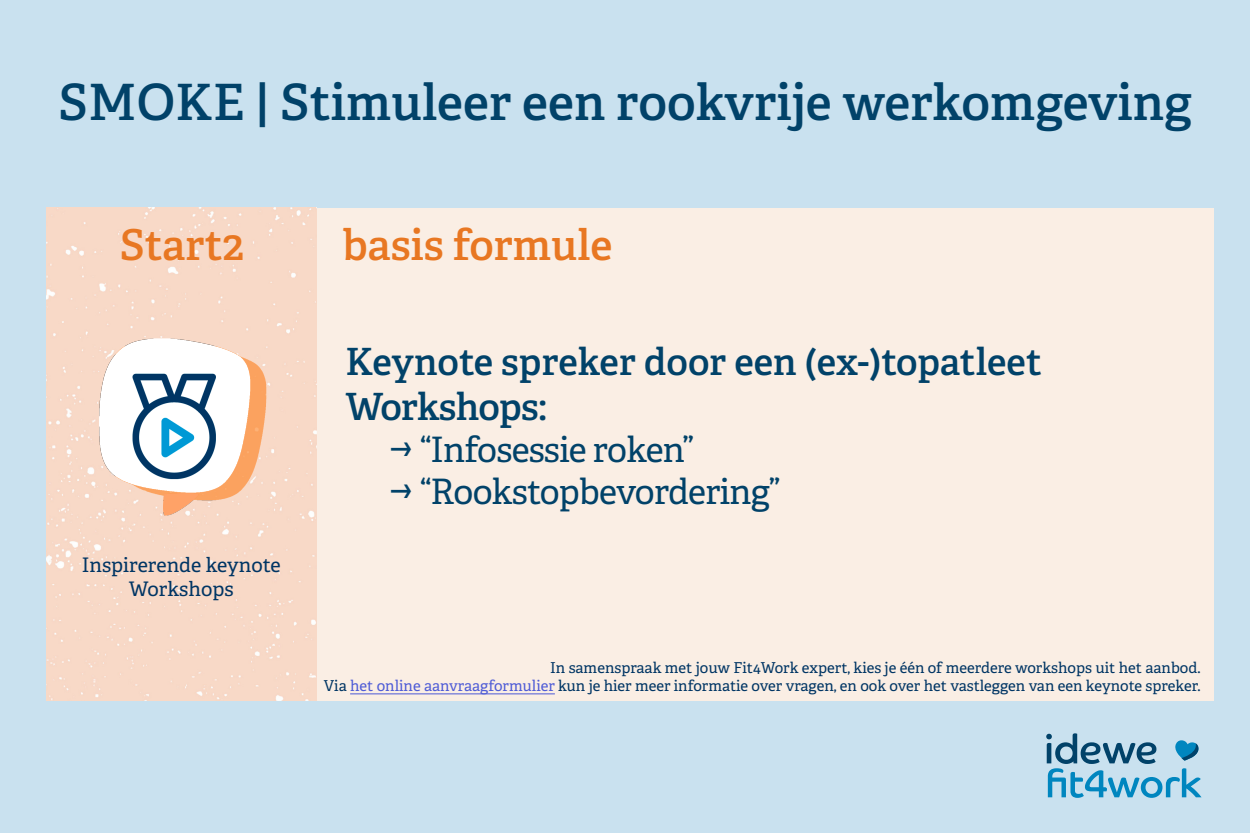
<style>
.page{position:relative;width:1250px;height:833px;background:#fff}
.page>*{position:absolute;margin:0;border:0;box-sizing:border-box;transform-origin:0 0}
.t1{font:600 50px "Adelle";color:#014269}
.t2{font:600 42.5px "Adelle";color:#e87722}
.t3{font:600 37.5px "Adelle";letter-spacing:-.005em;color:#014269}
.t4{font:35px "Adelle";letter-spacing:-.02em;color:#014269}
.t5{font:20px "Adelle";color:#003564}
.t6{font:15px "Adelle";color:#003564}
.s1{color:#4f5cd6}
</style>
<div class="page">
<div style="left:0;top:0;width:1250px;height:832px;background:#c9e1ef"></div>
<div style="left:47px;top:208px;width:1167px;height:492px;background:#fcefe4"></div>
<svg style="left:1046px;top:733px;width:156px;height:64px;background:#88bad4"></svg>
<div style="left:47px;top:208px;width:270px;height:492px;background:#f8d9c7"></div>
<img style="left:48px;top:319px;width:268px;height:237px">
<hr style="left:350px;top:693px;width:205px;height:1px;background:#4f5cd6">
<p class="t1" style="left:59px;top:71px;width:1135px">SMOKE | Stimuleer een rookvrije werkomgeving</p>
<p class="t2" style="left:120px;top:218px;width:126px">Start2</p>
<p class="t5" style="left:82px;top:553px;width:200px">Inspirerende keynote</p>
<p class="t5" style="left:129px;top:577px;width:106px">Workshops</p>
<p class="t2" style="left:342px;top:218px;width:271px">basis formule</p>
<p class="t3" style="left:346px;top:338px;width:698px">Keynote spreker door een (ex-)topatleet</p>
<p class="t3" style="left:346px;top:383px;width:203px">Workshops:</p>
<p class="t4" style="left:391px;top:428px;width:305px">➡ “Infosessie roken”</p>
<p class="t4" style="left:391px;top:470px;width:391px">➡ “Rookstopbevordering”</p>
<p class="t6" style="left:550px;top:658px;width:652px">In samenspraak met jouw Fit4Work expert, kies je één of meerdere workshops uit het aanbod.</p>
<p class="t6" style="left:324px;top:676px;width:878px">Via <span class="s1">het online aanvraagformulier</span> kun je hier meer informatie over vragen, en ook over het vastleggen van een keynote spreker.</p>
</div>
